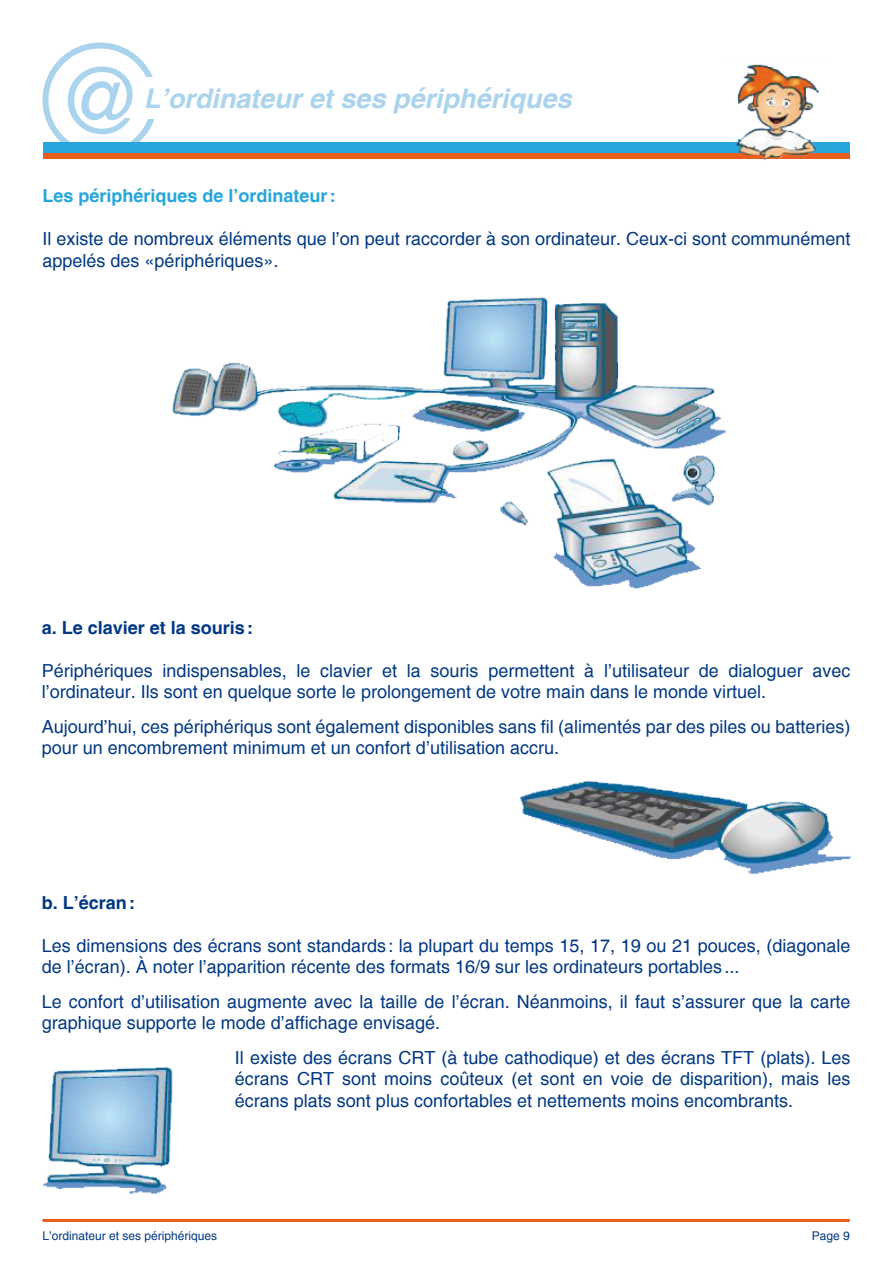
<style>
.page{position:relative;width:893px;height:1263px;background:#fff}
.page>*{position:absolute;margin:0;border:0;box-sizing:border-box;transform-origin:0 0}
.t1{font:90px "Helvetica";color:#aad3ee}
.t2{font:italic 700 27px "Helvetica";color:#aad3ee}
.t3{font:18px/21.6px "Helvetica";color:#003883}
.t4{font:700 18px "Helvetica";color:#003883}
.t5{font:700 18px "Helvetica";color:#26a6db}
.t6{font:12px "Helvetica";color:#003883}
</style>
<div class="page">
<div style="left:43px;top:43px;width:115px;height:115px;border:6px solid #aad3ee;border-radius:50%"></div>
<div style="left:43px;top:142px;width:807px;height:11px;background:#26a6db"></div>
<div style="left:43px;top:153px;width:807px;height:5px;background:#e95d1f"></div>
<img style="left:721px;top:64px;width:109px;height:97px">
<div style="left:144px;top:77px;width:427px;height:41px;background:#fff"></div>
<hr style="left:43px;top:1219px;width:807px;height:3px;background:#e95d1f">
<img style="left:172px;top:297px;width:555px;height:292px">
<img style="left:519px;top:781px;width:331px;height:93px">
<img style="left:43px;top:1067px;width:130px;height:127px">
<h1 class="t1" style="left:54px;top:49px;width:93px">@</h1>
<h2 class="t2" style="left:144px;top:83px;width:429px">L’ordinateur et ses périphériques</h2>
<p class="t5" style="left:43px;top:185px;width:295px">Les périphériques de l’ordinateur:</p>
<p class="t3" style="left:43px;top:228px;width:809px">Il existe de nombreux éléments que l’on peut raccorder à son ordinateur. Ceux-ci sont communément appelés des «périphériques».</p>
<p class="t4" style="left:42px;top:617px;width:213px">a. Le clavier et la souris:</p>
<p class="t3" style="left:42px;top:660px;width:810px">Périphériques indispensables, le clavier et la souris permettent à l’utilisateur de dialoguer avec l’ordinateur. Ils sont en quelque sorte le prolongement de votre main dans le monde virtuel.</p>
<p class="t3" style="left:42px;top:716px;width:810px">Aujourd’hui, ces périphériqus sont également disponibles sans fil (alimentés par des piles ou batteries) pour un encombrement minimum et un confort d’utilisation accru.</p>
<p class="t4" style="left:42px;top:891px;width:95px">b. L’écran:</p>
<p class="t3" style="left:42px;top:934px;width:810px">Les dimensions des écrans sont standards : la plupart du temps 15, 17, 19 ou 21 pouces, (diagonale de l’écran). à noter l’apparition récente des formats 16/9 sur les ordinateurs portables ...</p>
<p class="t3" style="left:42px;top:990px;width:810px">Le confort d’utilisation augmente avec la taille de l’écran. Néanmoins, il faut s’assurer que la carte graphique supporte le mode d’affichage envisagé.</p>
<p class="t3" style="left:235px;top:1046px;width:617px;text-align:justify">Il existe des écrans CRT (à tube cathodique) et des écrans TFT (plats). Les écrans CRT sont moins coûteux (et sont en voie de disparition), mais les écrans plats sont plus confortables et nettements moins encombrants.</p>
<p class="t6" style="left:43px;top:1228px;width:176px">L’ordinateur et ses périphériques</p>
<p class="t6" style="left:812px;top:1228px;width:40px">Page 9</p>
</div>
